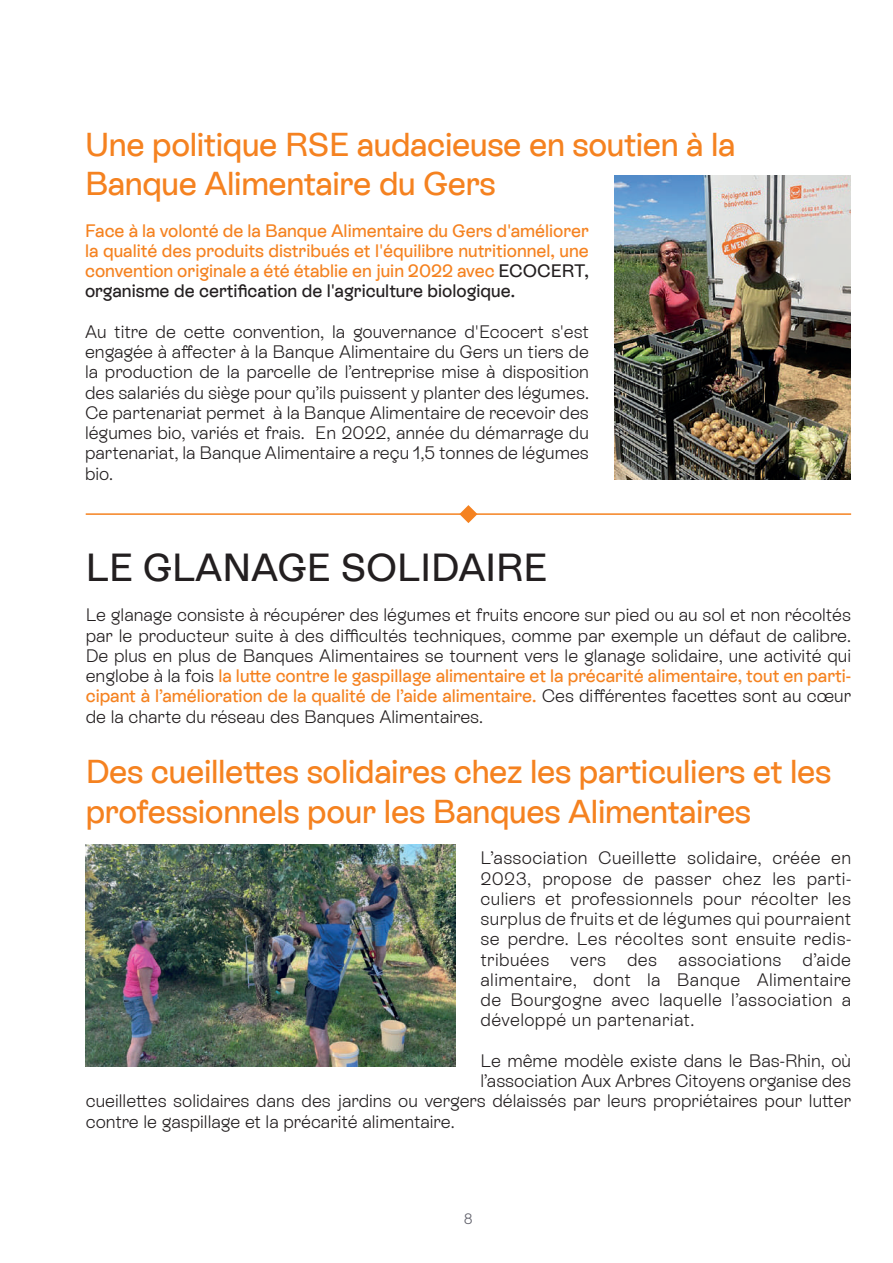
<style>
.page{position:relative;width:893px;height:1263px;background:#fff}
.page>*{position:absolute;margin:0;border:0;box-sizing:border-box;transform-origin:0 0}
.t1{font:500 39px "ES Rebond Grotesque";color:#231f20}
.t2{font:500 33px/39.6px "ES Rebond Grotesque";letter-spacing:-.01em;color:#f58220}
.t3{font:300 18px/20.2px "ES Rebond Grotesque";color:#231f20;text-align:justify}
.t4{font:500 18px/20.2px "ES Rebond Grotesque";color:#f58220;text-align:justify}
.t5{font:300 15px "ES Rebond Grotesque";color:#5f5f69}
.s1{color:#231f20}
.s2{font-weight:500;color:#f58220}
</style>
<div class="page">
<hr style="left:86px;top:513px;width:765px;height:2px;background:#f58220">
<svg style="left:459px;top:505px;width:18px;height:18px"></svg>
<img style="left:614px;top:176px;width:236px;height:304px">
<img style="left:85px;top:844px;width:370px;height:223px">
<h2 class="t2" style="left:85px;top:123px;width:652px">Une politique RSE audacieuse en soutien à la<br>Banque Alimentaire du Gers</h2>
<p class="t4" style="left:85px;top:219px;width:505px">Face à la volonté de la Banque Alimentaire du Gers d'améliorer la qualité des produits distribués et l'équilibre nutritionnel, une convention originale a été établie en juin 2022 avec <span class="s1">ECOCERT, organisme de certification de l'agriculture biologique.</span></p>
<p class="t3" style="left:85px;top:321px;width:505px">Au titre de cette convention, la gouvernance d'Ecocert s'est engagée à affecter à la Banque Alimentaire du Gers un tiers de la production de la parcelle de l’entreprise mise à disposition des salariés du siège pour qu’ils puissent y planter des légumes.<br>Ce partenariat permet à la Banque Alimentaire de recevoir des légumes bio, variés et frais. En 2022, année du démarrage du partenariat, la Banque Alimentaire a reçu 1,5 tonnes de légumes bio.</p>
<h1 class="t1" style="left:86px;top:541px;width:463px">LE GLANAGE SOLIDAIRE</h1>
<p class="t3" style="left:86px;top:604px;width:767px">Le glanage consiste à récupérer des légumes et fruits encore sur pied ou au sol et non récoltés par le producteur suite à des difficultés techniques, comme par exemple un défaut de calibre.<br>De plus en plus de Banques Alimentaires se tournent vers le glanage solidaire, une activité qui englobe à la fois <span class="s2">la lutte contre le gaspillage alimentaire et la précarité alimentaire, tout en parti&shy;cipant à l’amélioration de la qualité de l’aide alimentaire.</span> Ces différentes facettes sont au cœur de la charte du réseau des Banques Alimentaires.</p>
<h2 class="t2" style="left:86px;top:751px;width:747px">Des cueillettes solidaires chez les particuliers et les professionnels pour les Banques Alimentaires</h2>
<p class="t3" style="left:480px;top:847px;width:372px">L’association Cueillette solidaire, créée en 2023, propose de passer chez les parti&shy;culiers et professionnels pour récolter les surplus de fruits et de légumes qui pourraient se perdre. Les récoltes sont ensuite redis&shy;tribuées vers des associations d’aide alimentaire, dont la Banque Alimentaire de Bourgogne avec laquelle l’association a développé un partenariat.</p>
<p class="t3" style="left:480px;top:1050px;width:372px">Le même modèle existe dans le Bas-Rhin, où</p>
<p class="t3" style="left:480px;top:1070px;width:372px">l’association Aux Arbres Citoyens organise des</p>
<p class="t3" style="left:86px;top:1090px;width:767px">cueillettes solidaires dans des jardins ou vergers délaissés par leurs propriétaires pour lutter</p>
<p class="t3" style="left:86px;top:1111px;width:370px">contre le gaspillage et la précarité alimentaire.</p>
<p class="t5" style="left:464px;top:1208px;width:10px">8</p>
</div>
